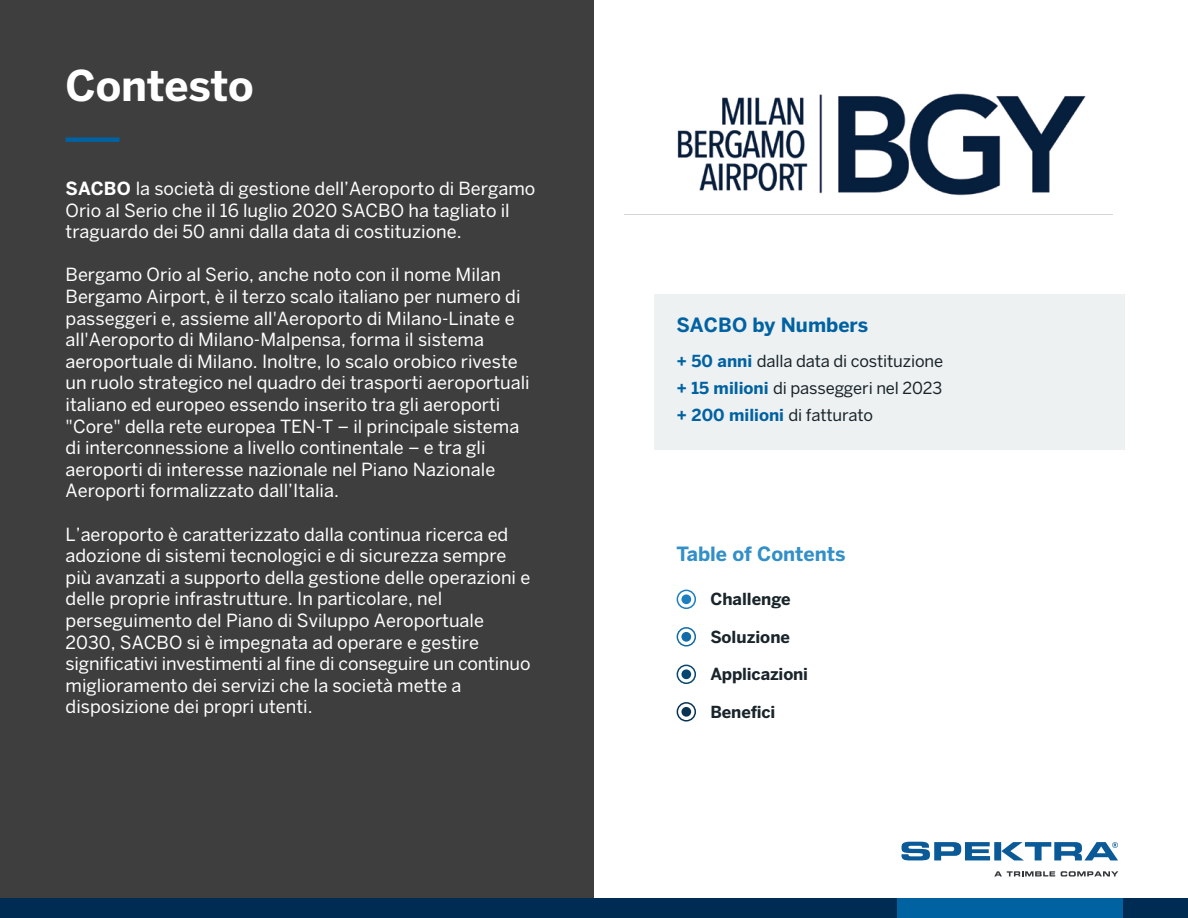
<style>
.page{position:relative;width:1188px;height:918px;background:#fff}
.page>*{position:absolute;margin:0;border:0;box-sizing:border-box;transform-origin:0 0}
.t1{font:700 42px "Benton Sans";letter-spacing:-.005em;color:#fff}
.t2{font:700 19.5px "Benton Sans";color:#338fc7}
.t3{font:700 19.5px "Benton Sans";color:#0162a2}
.t4{font:18px/21.6px "Benton Sans";color:#fff}
.t5{font:16.5px/27px "Benton Sans";letter-spacing:-.01em;color:#19252b;text-align:justify}
.t6{font:700 16.5px "Benton Sans";letter-spacing:-.01em;color:#19252b}
.s1{font-weight:700}
.s2{font-weight:700;color:#0162a2}
</style>
<div class="page">
<div style="left:654px;top:294px;width:470px;height:156px;background:#eef1f2"></div>
<div style="left:0;top:0;width:594px;height:909px;background:#3e3e3f"></div>
<div style="left:0;top:898px;width:1188px;height:20px;background:#002b52"></div>
<div style="left:897px;top:898px;width:226px;height:20px;background:#0162a2"></div>
<div style="left:66px;top:137px;width:54px;height:5px;background:#0162a2"></div>
<svg style="left:902px;top:842px;width:216px;height:18px"></svg>
<svg style="left:994px;top:871px;width:61px;height:5px"></svg>
<svg style="left:1061px;top:871px;width:57px;height:6px"></svg>
<img style="left:677px;top:93px;width:409px;height:103px">
<div style="left:677px;top:590px;width:19px;height:19px;border:2px solid #1d7fbd;border-radius:50%"></div>
<div style="left:681px;top:594px;width:10px;height:10px;background:#1d7fbd;border-radius:50%"></div>
<div style="left:677px;top:627px;width:19px;height:20px;border:2px solid #106ba8;border-radius:50%"></div>
<div style="left:681px;top:632px;width:10px;height:10px;background:#106ba8;border-radius:50%"></div>
<div style="left:677px;top:665px;width:19px;height:19px;border:2px solid #07466f;border-radius:50%"></div>
<div style="left:681px;top:669px;width:10px;height:10px;background:#07466f;border-radius:50%"></div>
<div style="left:677px;top:702px;width:19px;height:20px;border:2px solid #093353;border-radius:50%"></div>
<div style="left:681px;top:707px;width:10px;height:10px;background:#093353;border-radius:50%"></div>
<h1 class="t1" style="left:66px;top:60px;width:190px">Contesto</h1>
<p class="t4" style="left:66px;top:177px;width:471px"><span class="s1">SACBO</span> la società di gestione dell’Aeroporto di Bergamo<br>Orio al Serio che il 16 luglio 2020 SACBO ha tagliato il traguardo dei 50 anni dalla data di costituzione.</p>
<p class="t4" style="left:66px;top:264px;width:466px">Bergamo Orio al Serio, anche noto con il nome Milan Bergamo Airport, è il terzo scalo italiano per numero di passeggeri e, assieme all'Aeroporto di Milano-Linate e all'Aeroporto di Milano-Malpensa, forma il sistema aeroportuale di Milano. Inoltre, lo scalo orobico riveste un ruolo strategico nel quadro dei trasporti aeroportuali italiano ed europeo essendo inserito tra gli aeroporti "Core" della rete europea TEN-T – il principale sistema di interconnessione a livello continentale – e tra gli aeroporti di interesse nazionale nel Piano Nazionale Aeroporti formalizzato dall’Italia.</p>
<p class="t4" style="left:66px;top:523px;width:466px">L’aeroporto è caratterizzato dalla continua ricerca ed adozione di sistemi tecnologici e di sicurezza sempre più avanzati a supporto della gestione delle operazioni e delle proprie infrastrutture. In particolare, nel perseguimento del Piano di Sviluppo Aeroportuale 2030, SACBO si è impegnata ad operare e gestire significativi investimenti al fine di conseguire un continuo miglioramento dei servizi che la società mette a disposizione dei propri utenti.</p>
<p class="t3" style="left:676px;top:313px;width:193px">SACBO by Numbers</p>
<p class="t5" style="left:676px;top:347px;width:268px"><span class="s2">+ 50 anni</span> dalla data di costituzione <span class="s2">+ 15 milioni</span> di passeggeri nel 2023 <span class="s2">+ 200 milioni</span> di fatturato</p>
<p class="t2" style="left:677px;top:542px;width:170px">Table of Contents</p>
<p class="t6" style="left:710px;top:589px;width:82px">Challenge</p>
<p class="t6" style="left:710px;top:627px;width:81px">Soluzione</p>
<p class="t6" style="left:710px;top:664px;width:99px">Applicazioni</p>
<p class="t6" style="left:710px;top:702px;width:67px">Benefici</p>
</div>
